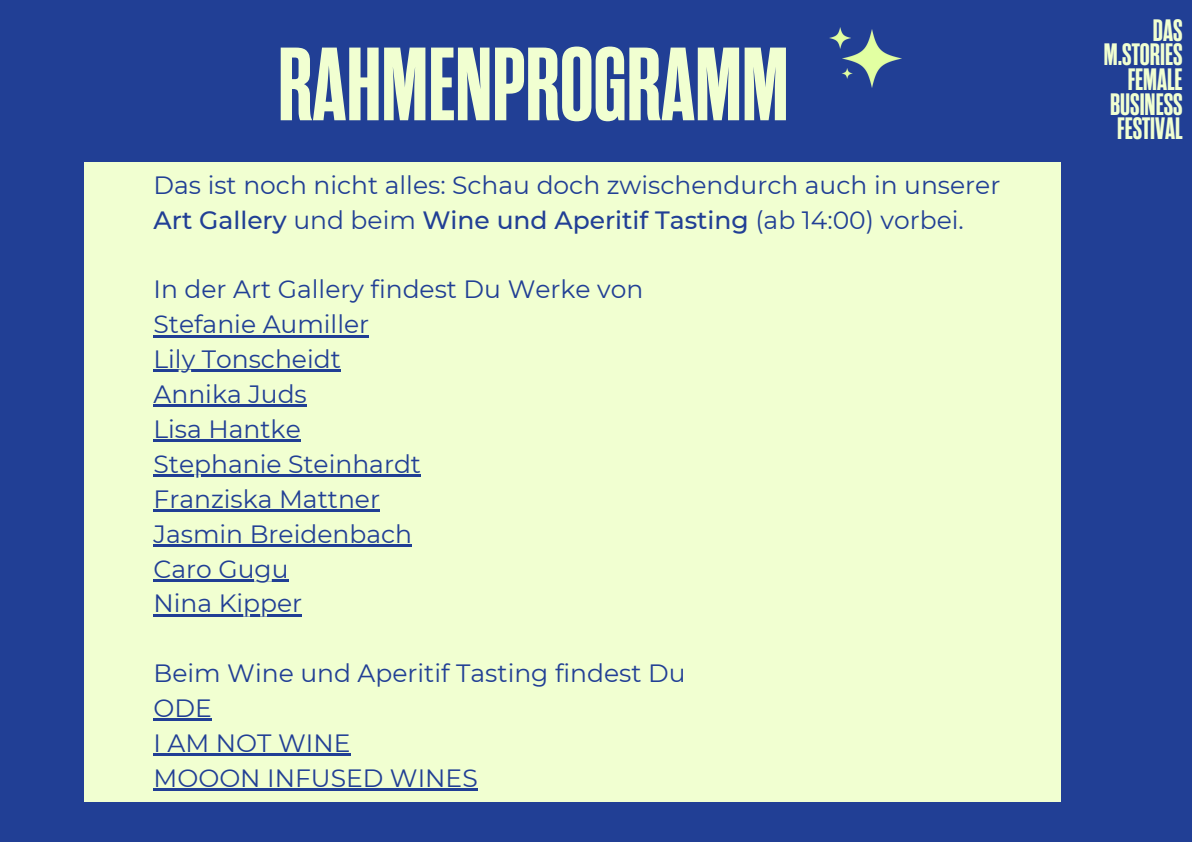
<style>
.page{position:relative;width:1192px;height:842px;background:#213f95}
.page>*{position:absolute;margin:0;border:0;box-sizing:border-box;transform-origin:0 0}
.t1{font:700 103.85px "Rama Gothic MW01";color:#f1ffd1}
.t2{font:700 30.9px/24.6px "Rama Gothic MW01";color:#f1ffd1;text-align:right}
.t3{font:25px/34.9px "Montserrat";color:#213f95}
.s1{font-weight:500}
</style>
<div class="page">
<img style="left:829px;top:28px;width:72px;height:59px">
<div style="left:84px;top:162px;width:977px;height:639px;background:#f1ffd1"></div>
<hr style="left:154px;top:335px;width:215px;height:2px;background:#213f95">
<hr style="left:154px;top:370px;width:187px;height:2px;background:#213f95">
<hr style="left:154px;top:405px;width:153px;height:2px;background:#213f95">
<hr style="left:154px;top:439px;width:147px;height:3px;background:#213f95">
<hr style="left:154px;top:474px;width:267px;height:3px;background:#213f95">
<hr style="left:154px;top:509px;width:226px;height:2px;background:#213f95">
<hr style="left:154px;top:544px;width:258px;height:2px;background:#213f95">
<hr style="left:154px;top:579px;width:135px;height:2px;background:#213f95">
<hr style="left:154px;top:614px;width:148px;height:2px;background:#213f95">
<hr style="left:154px;top:718px;width:58px;height:3px;background:#213f95">
<hr style="left:154px;top:753px;width:197px;height:3px;background:#213f95">
<hr style="left:154px;top:788px;width:324px;height:2px;background:#213f95">
<h1 class="t1" style="left:278px;top:32px;width:512px">RAHMENPROGRAMM</h1>
<p class="t3" style="left:154px;top:167px;width:848px">Das ist noch nicht alles: Schau doch zwischendurch auch in unserer<br><span class="s1">Art Gallery</span> und beim <span class="s1">Wine und Aperitif Tasting</span> (ab 14:00) vorbei.</p>
<p class="t3" style="left:154px;top:272px;width:491px">In der Art Gallery findest Du Werke von<br>Stefanie Aumiller<br>Lily Tonscheidt<br>Annika Juds<br>Lisa Hantke<br>Stephanie Steinhardt<br>Franziska Mattner<br>Jasmin Breidenbach<br>Caro Gugu<br>Nina Kipper</p>
<p class="t3" style="left:154px;top:656px;width:534px">Beim Wine und Aperitif Tasting findest Du<br>ODE<br>I AM NOT WINE<br>MOOON INFUSED WINES</p>
<p class="t2" style="left:1104px;top:18px;width:80px">DAS<br>M.STORIES<br>FEMALE<br>BUSINESS<br>FESTIVAL</p>
</div>
